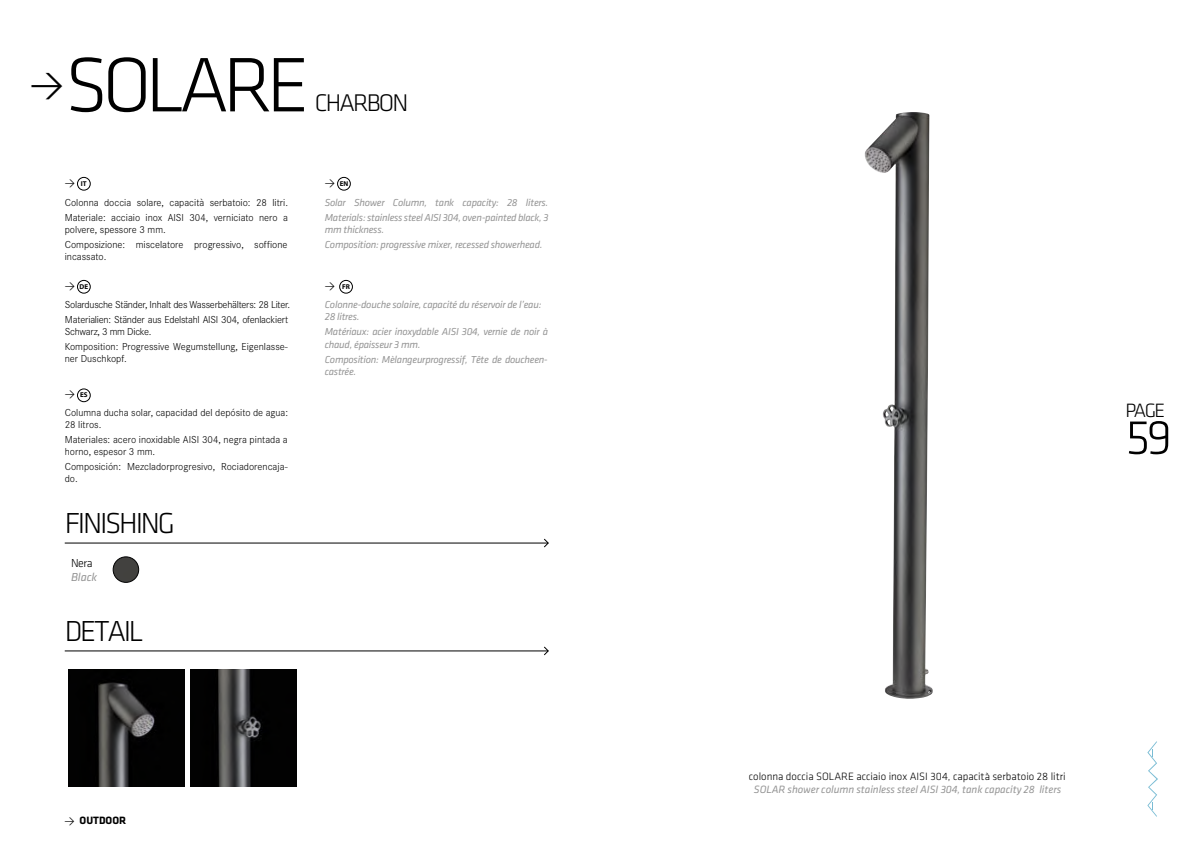
<style>
.page{position:relative;width:1191px;height:842px;background:#fff}
.page>*{position:absolute;margin:0;border:0;box-sizing:border-box;transform-origin:0 0}
.t1{font:300 80px "Klavika";letter-spacing:-.075em;color:#000}
.t2{font:300 50px "Klavika";color:#000}
.t3{font:33.4px "DIN";color:#000}
.t4{font:300 30px "Klavika";letter-spacing:-.075em;color:#000}
.t5{font:300 25px "Klavika";letter-spacing:-.075em;color:#000}
.t6{font:300 20px "Klavika";color:#000}
.t7{font:italic 12px "Klavika";letter-spacing:-.01em;color:#959595}
.t8{font:300 12px "Klavika";color:#000}
.t9{font:300 11px "Klavika";color:#000}
.t10{font:italic 11px "Klavika";letter-spacing:-.01em;color:#959595}
.t11{font:700 11px "Klavika";color:#000}
.t12{font:300 10.5px/15px "Corporate S";color:#000}
.t13{font:italic 10.5px/12px "Klavika";letter-spacing:-.025em;color:#959595}
.t14{font:300 10.5px/15px "Corporate S";letter-spacing:-.025em;color:#000}
.t15{font:10px "DIN";color:#000}
.t16{font:700 7px "Myriad";color:#000}
.s1{font-family:"DIN";font-weight:400;font-size:10px}
</style>
<div class="page">
<img style="left:864px;top:112px;width:69px;height:587px">
<svg style="left:1147px;top:741px;width:11px;height:76px"></svg>
<div style="left:77px;top:177px;width:13px;height:13px;border:1px solid #000;border-radius:50%"></div>
<div style="left:337px;top:177px;width:13px;height:13px;border:1px solid #000;border-radius:50%"></div>
<div style="left:77px;top:280px;width:13px;height:13px;border:1px solid #000;border-radius:50%"></div>
<div style="left:339px;top:280px;width:14px;height:13px;border:1px solid #000;border-radius:50%"></div>
<div style="left:77px;top:389px;width:13px;height:13px;border:1px solid #000;border-radius:50%"></div>
<hr style="left:65px;top:543px;width:483px;height:1px;background:#000">
<svg style="left:543px;top:538px;width:6px;height:10px"></svg>
<hr style="left:65px;top:651px;width:483px;height:1px;background:#000">
<svg style="left:543px;top:646px;width:6px;height:10px"></svg>
<svg style="left:113px;top:557px;width:26px;height:25px"></svg>
<div style="left:113px;top:556px;width:26px;height:27px;border:1px solid #000;border-radius:50%"></div>
<img style="left:68px;top:670px;width:116px;height:116px">
<img style="left:191px;top:670px;width:106px;height:116px">
<h3 class="t3" style="left:30px;top:62px;width:36px">&gt;</h3>
<h1 class="t1" style="left:65px;top:41px;width:246px">SOLARE</h1>
<h3 class="t5" style="left:315px;top:89px;width:95px">CHARBON</h3>
<p class="t15" style="left:325px;top:176px;width:12px">&gt;</p>
<p class="t15" style="left:65px;top:176px;width:12px">&gt;</p>
<p class="t16" style="left:81px;top:180px;width:7px">IT</p>
<p class="t16" style="left:340px;top:180px;width:10px">EN</p>
<p class="t12" style="left:65px;top:195px;width:225px">Colonna doccia solare, capacità serbatoio: 28 litri.<br>Materiale: acciaio inox AISI 304, verniciato nero a</p>
<p class="t12" style="left:65px;top:222px;width:224px">polvere, spessore 3 mm.<br>Composizione: miscelatore progressivo, soffione</p>
<p class="t12" style="left:65px;top:249px;width:43px">incassato.</p>
<p class="t13" style="left:325px;top:196px;width:225px;line-height:15px">Solar Shower Column, tank capacity: 28 liters.<br>Materials: stainless steelAISI 304, oven-painted black, 3</p>
<p class="t13" style="left:325px;top:223px;width:219px;line-height:15px">mm thickness.<br>Composition: progressive mixer, recessed showerhead.</p>
<p class="t15" style="left:65px;top:279px;width:12px">&gt;</p>
<p class="t15" style="left:325px;top:279px;width:12px">&gt;</p>
<p class="t16" style="left:80px;top:283px;width:10px">DE</p>
<p class="t16" style="left:342px;top:283px;width:9px">FR</p>
<p class="t14" style="left:65px;top:297px;width:227px">Solardusche Ständer, Inhalt des Wasserbehälters: 28 Liter.<br>Materialien: Ständer aus Edelstahl AISI 304, ofenlackiert</p>
<p class="t12" style="left:65px;top:324px;width:224px">Schwarz, 3 mm Dicke.<br>Komposition: Progressive Wegumstellung, Eigenlasse-</p>
<p class="t12" style="left:65px;top:351px;width:64px">ner Duschkopf.</p>
<p class="t15" style="left:65px;top:387px;width:12px">&gt;</p>
<p class="t16" style="left:80px;top:391px;width:9px">ES</p>
<p class="t12" style="left:65px;top:407px;width:225px;line-height:12px">Columna ducha solar, capacidad del depósito de agua:<br>28 litros.</p>
<p class="t12" style="left:65px;top:434px;width:225px;line-height:12px">Materiales: acero inoxidable AISI 304, negra pintada a horno, espesor 3 mm.</p>
<p class="t12" style="left:65px;top:461px;width:224px;line-height:12px">Composición: Mezcladorprogresivo, Rociadorencaja&shy;do.</p>
<h3 class="t4" style="left:65px;top:507px;width:112px">FINISHING</h3>
<p class="t8" style="left:71px;top:556px;width:23px">Nera</p>
<p class="t7" style="left:71px;top:571px;width:28px">Black</p>
<h3 class="t4" style="left:65px;top:615px;width:81px">DETAIL</h3>
<p class="t13" style="left:325px;top:299px;width:218px">Colonne-douche solaire, capacité du réservoir de l’eau:<br>28 litres.</p>
<p class="t13" style="left:325px;top:326px;width:225px">Matériaux: acier inoxydable AISI 304, vernie de noir à chaud, épaisseur 3 mm.</p>
<p class="t13" style="left:325px;top:353px;width:224px">Composition: Mèlangeurprogressif, Tête de doucheen&shy;castrée.</p>
<p class="t11" style="left:64px;top:814px;width:63px"><span class="s1">&gt;</span> OUTDOOR</p>
<h3 class="t6" style="left:1125px;top:399px;width:42px">PAGE</h3>
<h2 class="t2" style="left:1125px;top:410px;width:48px">59</h2>
<h2 class="t2" style="left:1123px;top:410px;width:49px">43</h2>
<p class="t9" style="left:749px;top:770px;width:318px">colonna doccia SOLARE acciaio inox AISI 304, capacità serbatoio 28 litri</p>
<p class="t10" style="left:754px;top:783px;width:309px">SOLAR shower column stainless steel AISI 304, tank capacity 28 liters</p>
</div>
